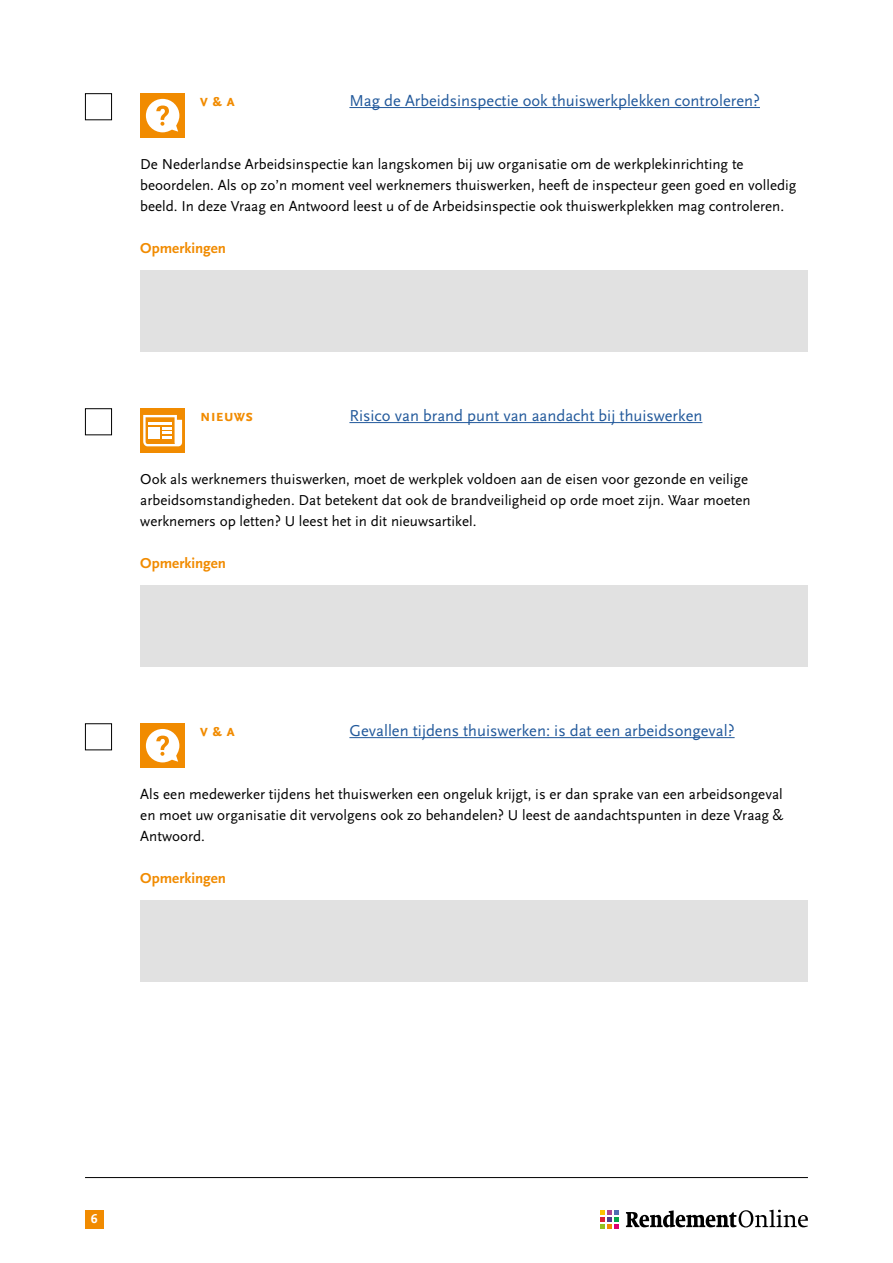
<style>
.page{position:relative;width:893px;height:1263px;background:#fff}
.page>*{position:absolute;margin:0;border:0;box-sizing:border-box;transform-origin:0 0}
.t1{font:16.5px "Scala Sans OT";color:#22599b}
.t2{font:700 16.5px "Scala Sans OT";color:#f18b00}
.t3{font:15px/21px "Scala Sans OT";color:#000}
.t4{font:700 15px "Scala Sans OT";color:#f18b00}
.t5{font:700 13.5px "Scala Sans OT";color:#fff}
</style>
<div class="page">
<hr style="left:85px;top:1177px;width:723px;height:1px;background:#000">
<div style="left:85px;top:1210px;width:18px;height:18px;background:#f18b00"></div>
<svg style="left:626px;top:1209px;width:182px;height:18px"></svg>
<svg style="left:601px;top:1210px;width:18px;height:19px"></svg>
<hr style="left:349px;top:107px;width:411px;height:1px;background:#22599b">
<hr style="left:349px;top:422px;width:353px;height:1px;background:#22599b">
<hr style="left:349px;top:737px;width:386px;height:1px;background:#22599b">
<div style="left:140px;top:270px;width:668px;height:81px;background:#e1e1e1"></div>
<div style="left:140px;top:585px;width:668px;height:81px;background:#e1e1e1"></div>
<div style="left:140px;top:900px;width:668px;height:81px;background:#e1e1e1"></div>
<div style="left:85px;top:93px;width:27px;height:27px;border:1px solid #000"></div>
<div style="left:140px;top:93px;width:45px;height:45px;background:#f18b00"></div>
<svg style="left:146px;top:99px;width:33px;height:33px"></svg>
<div style="left:85px;top:408px;width:27px;height:27px;border:1px solid #000"></div>
<div style="left:140px;top:408px;width:45px;height:45px;background:#f18b00"></div>
<svg style="left:143px;top:415px;width:39px;height:31px"></svg>
<div style="left:85px;top:723px;width:27px;height:27px;border:1px solid #000"></div>
<div style="left:140px;top:723px;width:45px;height:45px;background:#f18b00"></div>
<svg style="left:146px;top:729px;width:33px;height:33px"></svg>
<p class="t2" style="left:200px;top:91px;width:37px">V &amp; A</p>
<p class="t1" style="left:349px;top:92px;width:412px">Mag de Arbeidsinspectie ook thuiswerkplekken controleren?</p>
<p class="t3" style="left:140px;top:154px;width:658px">De Nederlandse Arbeidsinspectie kan langskomen bij uw organisatie om de werkplekinrichting te beoordelen. Als op zo’n moment veel werknemers thuiswerken, heeft de inspecteur geen goed en volledig beeld. In deze Vraag en Antwoord leest u of de Arbeidsinspectie ook thuiswerkplekken mag controleren.</p>
<p class="t4" style="left:140px;top:240px;width:87px">Opmerkingen</p>
<p class="t2" style="left:200px;top:406px;width:55px">NIEUWS</p>
<p class="t1" style="left:349px;top:407px;width:354px">Risico van brand punt van aandacht bij thuiswerken</p>
<p class="t3" style="left:140px;top:469px;width:612px">Ook als werknemers thuiswerken, moet de werkplek voldoen aan de eisen voor gezonde en veilige arbeidsomstandigheden. Dat betekent dat ook de brandveiligheid op orde moet zijn. Waar moeten werknemers op letten? U leest het in dit nieuwsartikel.</p>
<p class="t4" style="left:140px;top:555px;width:87px">Opmerkingen</p>
<p class="t2" style="left:200px;top:721px;width:37px">V &amp; A</p>
<p class="t1" style="left:349px;top:722px;width:387px">Gevallen tijdens thuiswerken: is dat een arbeidsongeval?</p>
<p class="t3" style="left:140px;top:784px;width:645px;text-align:justify">Als een medewerker tijdens het thuiswerken een ongeluk krijgt, is er dan sprake van een arbeidsongeval en moet uw organisatie dit vervolgens ook zo behandelen? U leest de aandachtspunten in deze Vraag &amp; Antwoord.</p>
<p class="t4" style="left:140px;top:870px;width:87px">Opmerkingen</p>
<p class="t5" style="left:91px;top:1211px;width:8px">6</p>
</div>
